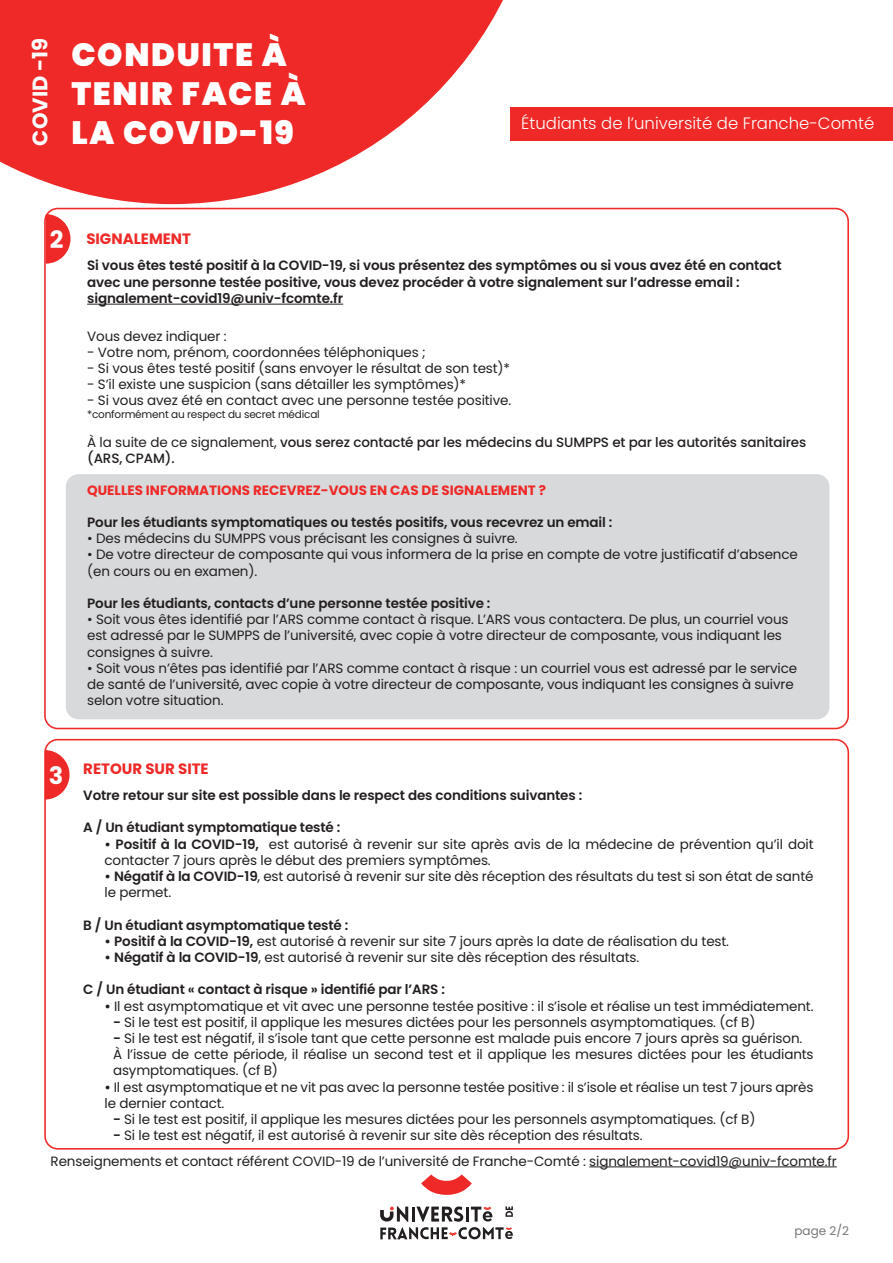
<style>
.page{position:relative;width:893px;height:1263px;background:#fff}
.page>*{position:absolute;margin:0;border:0;box-sizing:border-box;transform-origin:0 0}
.t1{font:900 32.25px/38.7px "Poppins";letter-spacing:.05em;color:#fff}
.t2{font:700 24px "Poppins";color:#fff}
.t3{font:700 21.15px "Poppins";color:#fff}
.t4{font:300 16.5px "Poppins";color:#fff}
.t5{font:700 15px "Poppins";color:#ee2927}
.t6{font:13.5px/16.2px "Poppins";letter-spacing:-.01em;color:#231f20}
.t7{font:600 13.5px/16.2px "Poppins";letter-spacing:-.01em;color:#231f20}
.t8{font:500 13.5px/16.2px "Poppins";letter-spacing:-.01em;color:#231f20}
.t9{font:700 13.5px "Poppins";color:#ee2927}
.t10{font:12px "Poppins";color:#757679}
.t11{font:10.5px "Poppins";letter-spacing:-.02em;color:#231f20}
.s1{font-weight:400}
.s2{font-weight:600}
</style>
<div class="page">
<svg style="left:0;top:0;width:542px;height:204px;fill:#ee2927"></svg>
<svg style="left:380px;top:1206px;width:133px;height:33px"></svg>
<svg style="left:421px;top:1174px;width:51px;height:21px"></svg>
<div style="left:510px;top:107px;width:383px;height:33px;background:#ee2927"></div>
<svg style="left:46px;top:214px;width:25px;height:50px"></svg>
<hr style="left:87px;top:304px;width:256px;height:1px;background:#231f20">
<div style="left:66px;top:474px;width:763px;height:245px;background:#d8d9db;border-radius:13px"></div>
<div style="left:44px;top:739px;width:805px;height:410px;border:2px solid #ee2927;border-radius:13px"></div>
<svg style="left:45px;top:750px;width:25px;height:49px"></svg>
<hr style="left:589px;top:1166px;width:248px;height:1px;background:#231f20">
<h3 class="t3" style="left:28px;top:146px;width:109px;rotate:-90deg">COVID -19</h3>
<h1 class="t1" style="left:71px;top:36px;width:236px">CONDUITE À<br>TENIR FACE À<br>LA COVID-19</h1>
<p class="t4" style="left:521px;top:113px;width:354px">Étudiants de l’université de Franche-Comté</p>
<h2 class="t2" style="left:50px;top:226px;width:15px">2</h2>
<p class="t5" style="left:86px;top:230px;width:106px">SIGNALEMENT</p>
<p class="t7" style="left:87px;top:258px;width:696px">Si vous êtes testé positif à la COVID-19, si vous présentez des symptômes ou si vous avez été en contact avec une personne testée positive, vous devez procéder à votre signalement sur l’adresse email : signalement-covid19@univ-fcomte.fr</p>
<p class="t6" style="left:87px;top:328px;width:141px">Vous devez indiquer :</p>
<p class="t6" style="left:87px;top:344px;width:340px">- Votre nom, prénom, coordonnées téléphoniques ;</p>
<p class="t6" style="left:87px;top:360px;width:424px">- Si vous êtes testé positif (sans envoyer le résultat de son test)*</p>
<p class="t6" style="left:87px;top:376px;width:380px">- S’il existe une suspicion (sans détailler les symptômes)*</p>
<p class="t6" style="left:87px;top:393px;width:426px">- Si vous avez été en contact avec une personne testée positive.</p>
<p class="t11" style="left:87px;top:408px;width:234px">*conformément au respect du secret médical</p>
<p class="t8" style="left:87px;top:434px;width:721px"><span class="s1">À la suite de ce signalement,</span> vous serez contacté par les médecins du SUMPPS et par les autorités sanitaires (ARS, CPAM).</p>
<p class="t9" style="left:87px;top:482px;width:460px">QUELLES INFORMATIONS RECEVREZ-VOUS EN CAS DE SIGNALEMENT ?</p>
<p class="t7" style="left:87px;top:514px;width:527px">Pour les étudiants symptomatiques ou testés positifs, vous recevrez un email :</p>
<p class="t6" style="left:87px;top:530px;width:432px">• Des médecins du SUMPPS vous précisant les consignes à suivre.</p>
<p class="t6" style="left:87px;top:547px;width:712px">• De votre directeur de composante qui vous informera de la prise en compte de votre justificatif d’absence (en cours ou en examen).</p>
<p class="t7" style="left:87px;top:595px;width:405px">Pour les étudiants, contacts d’une personne testée positive :</p>
<p class="t6" style="left:87px;top:611px;width:703px">• Soit vous êtes identifié par l’ARS comme contact à risque. L’ARS vous contactera. De plus, un courriel vous est adressé par le SUMPPS de l’université, avec copie à votre directeur de composante, vous indiquant les consignes à suivre.</p>
<p class="t6" style="left:87px;top:660px;width:711px">• Soit vous n’êtes pas identifié par l’ARS comme contact à risque : un courriel vous est adressé par le service de santé de l’université, avec copie à votre directeur de composante, vous indiquant les consignes à suivre selon votre situation.</p>
<h2 class="t2" style="left:49px;top:762px;width:16px">3</h2>
<p class="t5" style="left:83px;top:760px;width:127px">RETOUR SUR SITE</p>
<p class="t7" style="left:83px;top:787px;width:500px">Votre retour sur site est possible dans le respect des conditions suivantes :</p>
<p class="t7" style="left:83px;top:819px;width:259px">A / Un étudiant symptomatique testé :</p>
<p class="t6" style="left:105px;top:836px;width:711px"><span class="s2">• Positif à la COVID-19,</span> est autorisé à revenir sur site après avis de la médecine de prévention qu’il doit contacter 7 jours après le début des premiers symptômes.</p>
<p class="t6" style="left:105px;top:868px;width:710px"><span class="s2">• Négatif à la COVID-19</span>, est autorisé à revenir sur site dès réception des résultats du test si son état de santé le permet.</p>
<p class="t7" style="left:83px;top:917px;width:267px">B / Un étudiant asymptomatique testé :</p>
<p class="t6" style="left:105px;top:933px;width:626px"><span class="s2">• Positif à la COVID-19,</span> est autorisé à revenir sur site 7 jours après la date de réalisation du test.</p>
<p class="t6" style="left:105px;top:949px;width:536px"><span class="s2">• Négatif à la COVID-19</span>, est autorisé à revenir sur site dès réception des résultats.</p>
<p class="t7" style="left:83px;top:981px;width:363px">C / Un étudiant « contact à risque » identifié par l’ARS :</p>
<p class="t6" style="left:105px;top:998px;width:711px"><span class="s2">•</span> Il est asymptomatique et vit avec une personne testée positive : il s’isole et réalise un test immédiatement.</p>
<p class="t6" style="left:113px;top:1014px;width:644px"><span class="s2">-</span> Si le test est positif, il applique les mesures dictées pour les personnels asymptomatiques. (cf B)</p>
<p class="t6" style="left:113px;top:1030px;width:702px"><span class="s2">-</span> Si le test est négatif, il s’isole tant que cette personne est malade puis encore 7 jours après sa guérison.<br>À l’issue de cette période, il réalise un second test et il applique les mesures dictées pour les étudiants asymptomatiques. (cf B)</p>
<p class="t6" style="left:105px;top:1079px;width:710px"><span class="s2">•</span> Il est asymptomatique et ne vit pas avec la personne testée positive : il s’isole et réalise un test 7 jours après le dernier contact.</p>
<p class="t6" style="left:113px;top:1111px;width:644px"><span class="s2">-</span> Si le test est positif, il applique les mesures dictées pour les personnels asymptomatiques. (cf B)</p>
<p class="t6" style="left:51px;top:1123px;width:788px;line-height:25.3px;text-indent:62px"><span class="s2">-</span> Si le test est négatif, il est autorisé à revenir sur site dès réception des résultats.<br>Renseignements et contact référent COVID-19 de l’université de Franche-Comté : signalement-covid19@univ-fcomte.fr</p>
<p class="t10" style="left:794px;top:1224px;width:56px">page 2/2</p>
</div>
